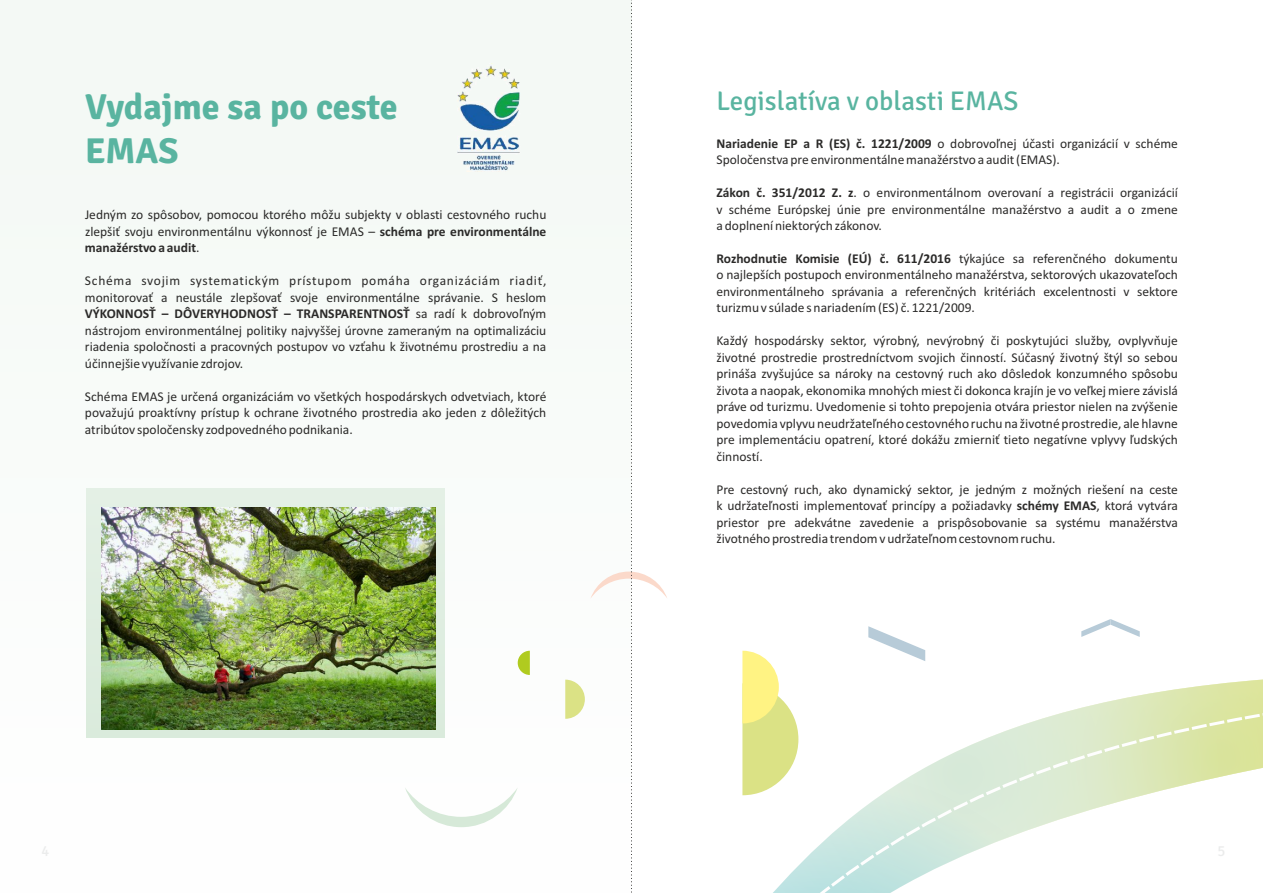
<style>
.page{position:relative;width:1263px;height:893px;background:#fff}
.page>*{position:absolute;margin:0;border:0;box-sizing:border-box;transform-origin:0 0}
.t1{font:700 36px/44.4px "Signika";color:#59b4a0}
.t2{font:27px "Signika";color:#59b4a0}
.t3{font:13.5px/16.5px "Calibri";color:#2b2a29;text-align:justify}
.s1{font-weight:700}
</style>
<div class="page">
<div style="left:0;top:0;width:631px;height:893px;background:#f4f9f5"></div>
<svg style="left:406px;top:789px;width:111px;height:38px"></svg>
<svg style="left:518px;top:651px;width:12px;height:24px"></svg>
<svg style="left:742px;top:651px;width:21px;height:6px"></svg>
<svg style="left:868px;top:626px;width:57px;height:31px"></svg>
<svg style="left:1081px;top:619px;width:59px;height:18px"></svg>
<img style="left:102px;top:507px;width:333px;height:222px">
<svg style="left:742px;top:657px;width:521px;height:236px"></svg>
<img style="left:458px;top:66px;width:62px;height:106px">
<svg style="left:565px;top:0;width:102px;height:893px"></svg>
<h1 class="t1" style="left:85px;top:85px;width:314px">Vydajme sa po ceste<br>EMAS</h1>
<p class="t3" style="left:85px;top:208px;width:463px">Jedným zo spôsobov, pomocou ktorého môžu subjekty v oblasti cestovného ruchu zlepšiť svoju environmentálnu výkonnosť je EMAS – <span class="s1">schéma pre environmentálne manažérstvo a audit</span>.</p>
<p class="t3" style="left:85px;top:274px;width:463px">Schéma svojim systematickým prístupom pomáha organizáciám riadiť, monitorovať a neustále zlepšovať svoje environmentálne správanie. S heslom <span class="s1">VÝKONNOSŤ – DÔVERYHODNOSŤ – TRANSPARENTNOSŤ</span> sa radí k dobrovoľným nástrojom environmentálnej politiky najvyššej úrovne zameraným na optimalizáciu riadenia spoločnosti a pracovných postupov vo vzťahu k životnému prostrediu a na účinnejšie využívanie zdrojov.</p>
<p class="t3" style="left:85px;top:389px;width:463px">Schéma EMAS je určená organizáciám vo všetkých hospodárskych odvetviach, ktoré považujú proaktívny prístup k ochrane životného prostredia ako jeden z dôležitých atribútov spoločensky zodpovedného podnikania.</p>
<h2 class="t2" style="left:716px;top:85px;width:304px">Legislatíva v oblasti EMAS</h2>
<p class="t3" style="left:716px;top:136px;width:463px"><span class="s1">Nariadenie EP a R (ES) č. 1221/2009</span> o dobrovoľnej účasti organizácií v schéme<br>Spoločenstva pre environmentálne manažérstvo a audit (EMAS).</p>
<p class="t3" style="left:716px;top:185px;width:463px"><span class="s1">Zákon č. 351/2012 Z. z</span>. o environmentálnom overovaní a registrácii organizácií v schéme Európskej únie pre environmentálne manažérstvo a audit a o zmene a doplnení niektorých zákonov.</p>
<p class="t3" style="left:716px;top:251px;width:463px"><span class="s1">Rozhodnutie Komisie (EÚ) č. 611/2016</span> týkajúce sa referenčného dokumentu o najlepších postupoch environmentálneho manažérstva, sektorových ukazovateľoch environmentálneho správania a referenčných kritériách excelentnosti v sektore turizmu v súlade s nariadením (ES) č. 1221/2009.</p>
<p class="t3" style="left:716px;top:334px;width:463px">Každý hospodársky sektor, výrobný, nevýrobný či poskytujúci služby, ovplyvňuje životné prostredie prostredníctvom svojich činností. Súčasný životný štýl so sebou prináša zvyšujúce sa nároky na cestovný ruch ako dôsledok konzumného spôsobu života a naopak, ekonomika mnohých miest či dokonca krajín je vo veľkej miere závislá práve od turizmu. Uvedomenie si tohto prepojenia otvára priestor nielen na zvýšenie povedomia vplyvu neudržateľného cestovného ruchu na životné prostredie, ale hlavne pre implementáciu opatrení, ktoré dokážu zmierniť tieto negatívne vplyvy ľudských činností.</p>
<p class="t3" style="left:716px;top:482px;width:463px">Pre cestovný ruch, ako dynamický sektor, je jedným z možných riešení na ceste k udržateľnosti implementovať princípy a požiadavky <span class="s1">schémy EMAS</span>, ktorá vytvára priestor pre adekvátne zavedenie a prispôsobovanie sa systému manažérstva životného prostredia trendom v udržateľnom cestovnom ruchu.</p>
</div>
